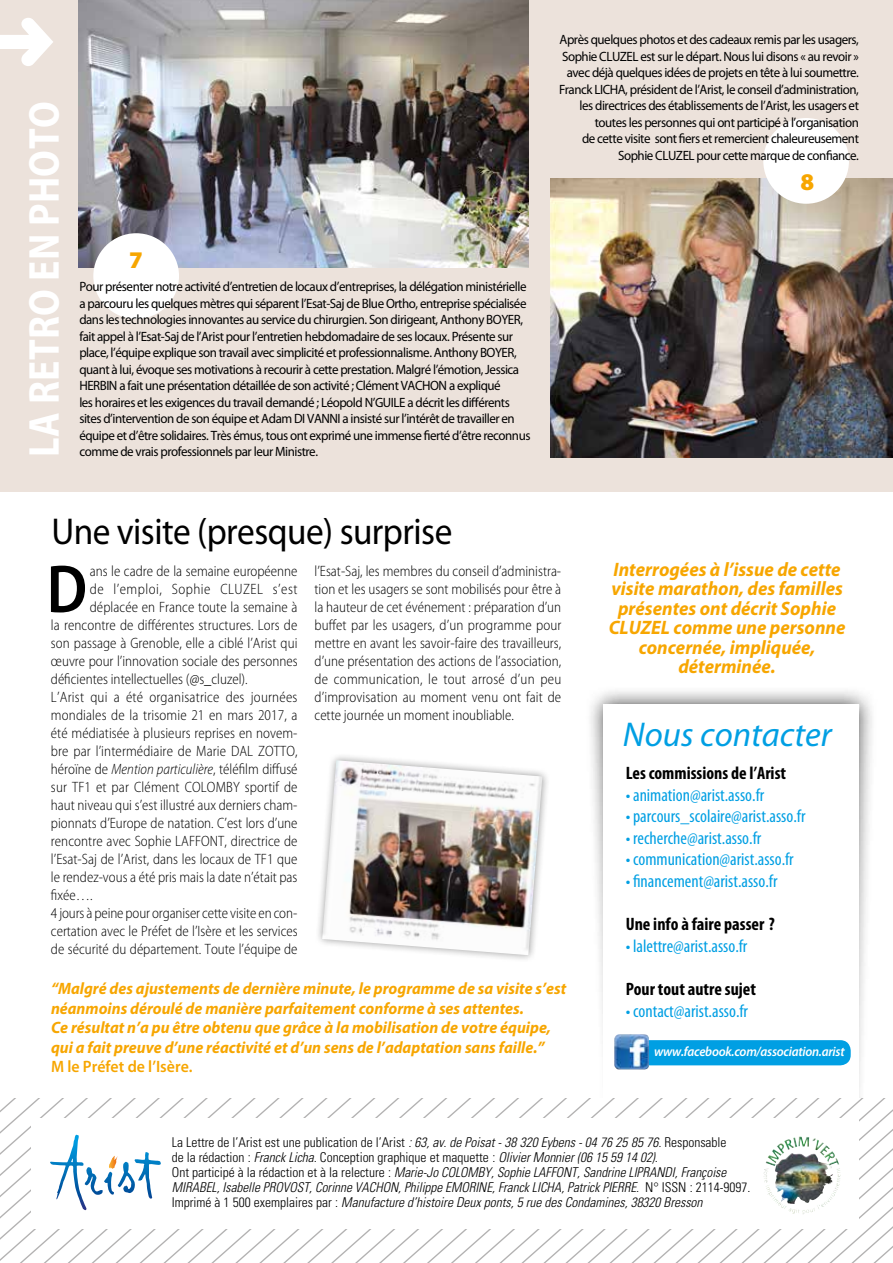
<style>
.page{position:relative;width:893px;height:1263px;background:#fff}
.page>*{position:absolute;margin:0;border:0;box-sizing:border-box;transform-origin:0 0}
.t1{font:600 semi-condensed 68.4px "Myriad Pro";color:#000;scale:.96 1}
.t2{font:700 semi-condensed 43.5px "Myriad Pro";letter-spacing:.01em;color:#fff;scale:.95 1}
.t3{font:37.5px "Myriad Pro";letter-spacing:-.015em;color:#000;scale:.94 1}
.t4{font:italic 34.5px "Myriad Pro";color:#009fe3}
.t5{font:900 24px "Myriad Pro";color:#f7a600}
.t6{font:italic 700 19.5px/19.5px "Myriad Pro";color:#f7a600;text-align:center;scale:.96 1}
.t7{font:condensed 18px "Myriad Pro";color:#009fe3}
.t8{font:700 condensed 18px "Myriad Pro";color:#000}
.t9{font:italic 700 16.5px/19.5px "Myriad Pro";color:#f7a600;scale:.96 1}
.t10{font:600 16.5px "Myriad Pro";color:#f7a600;scale:.96 1}
.t11{font:300 semi-condensed 15px/18px "Myriad Pro";letter-spacing:.005em;color:#000;text-align:justify;scale:.96 1}
.t12{font:300 semi-condensed 15px "Myriad Pro";letter-spacing:.035em;color:#000;scale:.96 1}
.t13{font:13.5px/16.5px "Myriad Pro";letter-spacing:-.035em;color:#000;scale:.96 1}
.t14{font:italic 300 condensed 13.5px/15px "Univers LT Std";color:#000}
.t15{font:italic 600 13.5px "Myriad Pro";letter-spacing:-.02em;color:#fff;scale:.95 1}
.s1{font-style:italic}
.s2{font-style:normal}
</style>
<div class="page">
<div style="left:0;top:0;width:893px;height:491px;background:#ece2db"></div>
<div style="left:585px;top:686px;width:292px;height:455px;background:#000;opacity:.75"></div>
<div style="left:603px;top:705px;width:256px;height:558px;background:#fff"></div>
<div style="left:627px;top:1040px;width:224px;height:25px;background:#009fe3;border-radius:11px"></div>
<img style="left:614px;top:1034px;width:35px;height:35px">
<svg style="left:0;top:1098px;width:893px;height:165px"></svg>
<img style="left:78px;top:0;width:450px;height:268px">
<img style="left:550px;top:178px;width:343px;height:279px">
<div style="left:93px;top:233px;width:86px;height:86px;background:#fff;border-radius:50%"></div>
<div style="left:763px;top:118px;width:86px;height:86px;background:#fff;border-radius:50%"></div>
<svg style="left:0;top:18px;width:53px;height:48px"></svg>
<div style="left:314px;top:753px;width:236px;height:210px;background:#000;opacity:.4"></div>
<img style="left:322px;top:760px;width:220px;height:195px">
<h2 class="t2" style="left:20px;top:457px;width:375px;rotate:-90deg">LA RETRO EN PHOTO</h2>
<h3 class="t5" style="left:129px;top:246px;width:15px">7</h3>
<p class="t13" style="left:79px;top:279px;width:471px">Pour présenter notre activité d’entretien de locaux d’entreprises, la délégation ministérielle a parcouru les quelques mètres qui séparent l’Esat-Saj de Blue Ortho, entreprise spécialisée dans les technologies innovantes au service du chirurgien. Son dirigeant, Anthony BOYER, fait appel à l’Esat-Saj de l’Arist pour l’entretien hebdomadaire de ses locaux. Présente sur place, l’équipe explique son travail avec simplicité et professionnalisme. Anthony BOYER, quant à lui, évoque ses motivations à recourir à cette prestation. Malgré l’émotion, Jessica HERBIN a fait une présentation détaillée de son activité ; Clément VACHON a expliqué<br>les horaires et les exigences du travail demandé ; Léopold N’GUILE a décrit les différents sites d’intervention de son équipe et Adam DI VANNI a insisté sur l’intérêt de travailler en équipe et d’être solidaires. Très émus, tous ont exprimé une immense fierté d’être reconnus comme de vrais professionnels par leur Ministre.</p>
<p class="t13" style="left:559px;top:32px;width:314px;text-align:right">Après quelques photos et des cadeaux remis par les usagers, Sophie CLUZEL est sur le départ. Nous lui disons « au revoir » avec déjà quelques idées de projets en tête à lui soumettre.<br>Franck LICHA, président de l’Arist, le conseil d’administration, les directrices des établissements de l’Arist, les usagers et toutes les personnes qui ont participé à l’organisation<br>de cette visite sont fiers et remercient chaleureusement Sophie CLUZEL pour cette marque de confiance.</p>
<h3 class="t5" style="left:801px;top:168px;width:15px">8</h3>
<h3 class="t3" style="left:51px;top:511px;width:428px">Une visite (presque) surprise</h3>
<h1 class="t1" style="left:47px;top:551px;width:44px">D</h1>
<p class="t11" style="left:90px;top:562px;width:218px">ans le cadre de la semaine européenne</p>
<p class="t11" style="left:315px;top:562px;width:259px">l’Esat-Saj, les membres du conseil d’administra&shy;tion et les usagers se sont mobilisés pour être à la hauteur de cet événement : préparation d’un buffet par les usagers, d’un programme pour mettre en avant les savoir-faire des travailleurs, d’une présentation des actions de l’association, de communication, le tout arrosé d’un peu d’improvisation au moment venu ont fait de cette journée un moment inoubliable.</p>
<p class="t12" style="left:90px;top:581px;width:218px">de l’emploi, Sophie CLUZEL s’est</p>
<p class="t11" style="left:90px;top:598px;width:218px">déplacée en France toute la semaine à</p>
<p class="t11" style="left:51px;top:616px;width:258px">la rencontre de différentes structures. Lors de</p>
<p class="t11" style="left:51px;top:634px;width:258px">son passage à Grenoble, elle a ciblé l’Arist qui</p>
<p class="t11" style="left:51px;top:652px;width:258px">œuvre pour l’innovation sociale des personnes</p>
<p class="t11" style="left:51px;top:670px;width:207px">déficientes intellectuelles (@s_cluzel).</p>
<p class="t11" style="left:51px;top:688px;width:258px">L’Arist qui a été organisatrice des journées</p>
<p class="t11" style="left:51px;top:706px;width:258px">mondiales de la trisomie 21 en mars 2017, a</p>
<p class="t11" style="left:51px;top:724px;width:258px">été médiatisée à plusieurs reprises en novem-</p>
<p class="t11" style="left:51px;top:742px;width:258px">bre par l’intermédiaire de Marie DAL ZOTTO,</p>
<p class="t11" style="left:51px;top:760px;width:258px">héroïne de <span class="s1">Mention particulière</span>, téléfilm diffusé</p>
<p class="t11" style="left:51px;top:778px;width:258px">sur TF1 et par Clément COLOMBY sportif de</p>
<p class="t11" style="left:51px;top:796px;width:258px">haut niveau qui s’est illustré aux derniers cham-</p>
<p class="t11" style="left:51px;top:814px;width:258px">pionnats d’Europe de natation. C’est lors d’une</p>
<p class="t11" style="left:51px;top:832px;width:258px">rencontre avec Sophie LAFFONT, directrice de</p>
<p class="t11" style="left:51px;top:850px;width:258px">l’Esat-Saj de l’Arist, dans les locaux de TF1 que</p>
<p class="t11" style="left:51px;top:868px;width:258px">le rendez-vous a été pris mais la date n’était pas</p>
<p class="t11" style="left:51px;top:886px;width:45px">fixée….</p>
<p class="t11" style="left:51px;top:904px;width:258px">4 jours à peine pour organiser cette visite en con-</p>
<p class="t11" style="left:51px;top:922px;width:258px">certation avec le Préfet de l’Isère et les services</p>
<p class="t11" style="left:51px;top:940px;width:258px">de sécurité du département. Toute l’équipe de</p>
<p class="t9" style="left:51px;top:979px;width:538px">“Malgré des ajustements de dernière minute, le programme de sa visite s’est néanmoins déroulé de manière parfaitement conforme à ses attentes.<br>Ce résultat n’a pu être obtenu que grâce à la mobilisation de votre équipe, qui a fait preuve d’une réactivité et d’un sens de l’adaptation sans faille.”</p>
<p class="t10" style="left:51px;top:1057px;width:149px">M le Préfet de l’Isère.</p>
<h3 class="t6" style="left:609px;top:560px;width:248px">Interrogées à l’issue de cette visite marathon, des familles présentes ont décrit Sophie<br>CLUZEL comme une personne concernée, impliquée, déterminée.</h3>
<h3 class="t4" style="left:623px;top:716px;width:210px">Nous contacter</h3>
<h3 class="t8" style="left:626px;top:763px;width:162px">Les commissions de l’Arist</h3>
<h3 class="t7" style="left:626px;top:785px;width:140px">• animation@arist.asso.fr</h3>
<h3 class="t7" style="left:626px;top:806px;width:181px">• parcours_scolaire@arist.asso.fr</h3>
<h3 class="t7" style="left:626px;top:828px;width:137px">• recherche@arist.asso.fr</h3>
<h3 class="t7" style="left:626px;top:850px;width:170px">• communication@arist.asso.fr</h3>
<h3 class="t7" style="left:626px;top:871px;width:153px">• financement@arist.asso.fr</h3>
<h3 class="t8" style="left:626px;top:914px;width:151px">Une info à faire passer ?</h3>
<h3 class="t7" style="left:626px;top:936px;width:123px">• lalettre@arist.asso.fr</h3>
<h3 class="t8" style="left:626px;top:979px;width:132px">Pour tout autre sujet</h3>
<h3 class="t7" style="left:626px;top:1001px;width:124px">• contact@arist.asso.fr</h3>
<p class="t15" style="left:654px;top:1044px;width:202px">www.facebook.com/association.arist</p>
<p class="t14" style="left:172px;top:1134px;width:580px"><span class="s2">La Lettre de l’Arist est une publication de l’Arist</span> : 63, av. de Poisat - 38 320 Eybens - 04 76 25 85 76. <span class="s2">Responsable<br>de la rédaction :</span> Franck Licha. <span class="s2">Conception graphique et maquette :</span> Olivier Monnier (06 15 59 14 02).<br><span class="s2">Ont participé à la rédaction et à la relecture :</span> Marie-Jo COLOMBY, Sophie LAFFONT, Sandrine LIPRANDI, Françoise MIRABEL, Isabelle PROVOST, Corinne VACHON, Philippe EMORINE, Franck LICHA, Patrick PIERRE. <span class="s2">N° ISSN : 2114-9097.<br>Imprimé à 1 500 exemplaires par :</span> Manufacture d’histoire Deux ponts, 5 rue des Condamines, 38320 Bresson</p>
</div>
